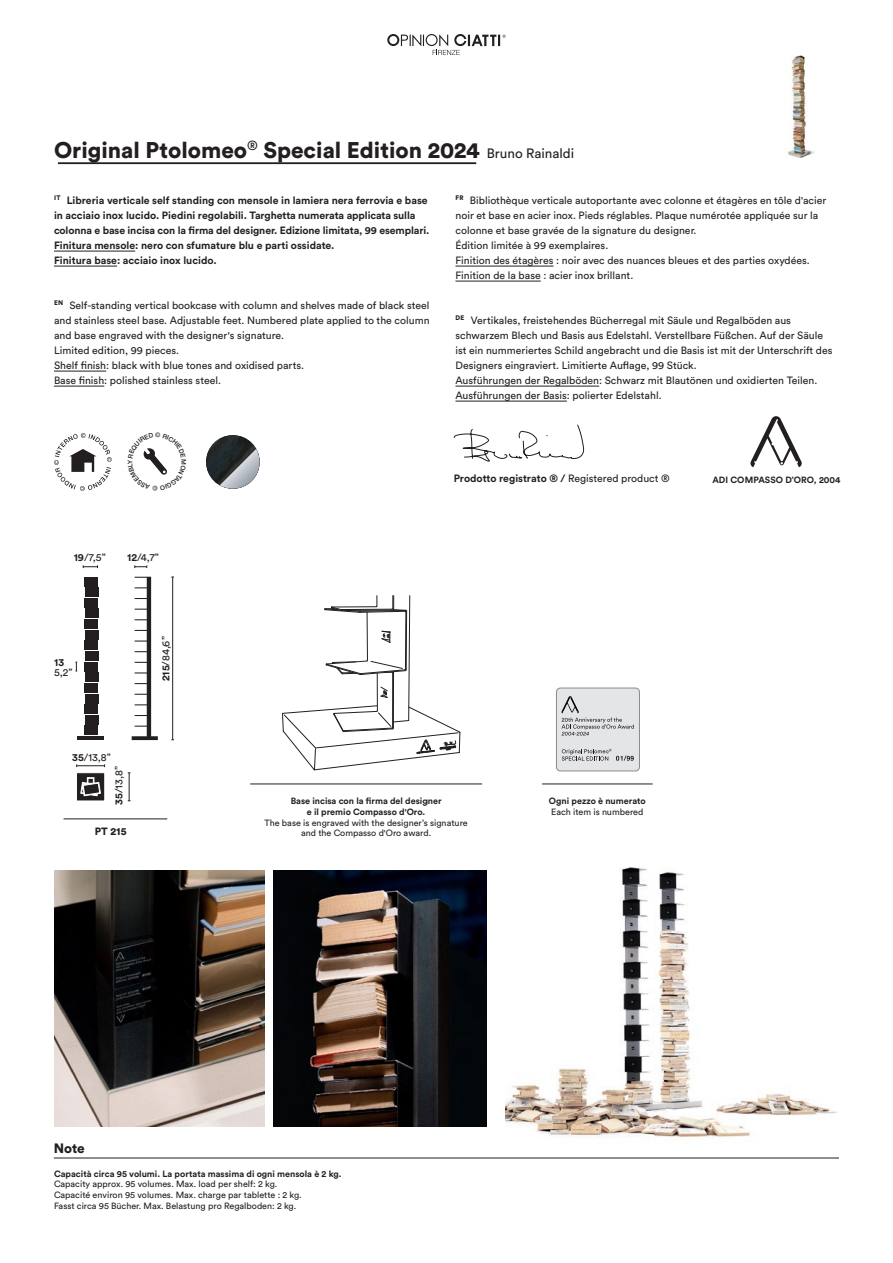
<style>
.page{position:relative;width:893px;height:1263px;background:#fff}
.page>*{position:absolute;margin:0;border:0;box-sizing:border-box;transform-origin:0 0}
.t1{font:900 22.5px "Circular Std";color:#231f20}
.t2{font:900 13.5px "Circular Std";color:#231f20}
.t3{font:10.5px/15px "Circular Std";color:#231f20}
.t4{font:700 10.5px/15px "Circular Std";color:#231f20}
.t5{font:900 10.5px "Circular Std";color:#231f20}
.t6{font:9px/10.8px "Circular Std";color:#231f20;text-align:center}
.t7{font:700 9px "Circular Std";color:#231f20}
.s1{font-weight:400;font-size:13.5px}
.s2{font-weight:700}
.s3{font-weight:400}
</style>
<div class="page">
<svg style="left:387px;top:34px;width:119px;height:21px"></svg>
<img style="left:505px;top:867px;width:331px;height:271px">
<svg style="left:750px;top:416px;width:52px;height:51px"></svg>
<svg style="left:453px;top:424px;width:131px;height:38px"></svg>
<svg style="left:54px;top:433px;width:58px;height:58px"></svg>
<hr style="left:54px;top:1157px;width:785px;height:1px;background:#231f20">
<hr style="left:250px;top:784px;width:232px;height:1px;background:#231f20">
<hr style="left:542px;top:784px;width:111px;height:1px;background:#231f20">
<svg style="left:282px;top:595px;width:178px;height:175px"></svg>
<svg style="left:556px;top:687px;width:84px;height:85px;background:#e2e3e4"></svg>
<div style="left:556px;top:688px;width:84px;height:83px;border:1px solid #95979a;border-radius:4px"></div>
<svg style="left:562px;top:749px;width:72px;height:12px"></svg>
<svg style="left:561px;top:696px;width:73px;height:39px;background:#d1d1d3"></svg>
<hr style="left:64px;top:819px;width:103px;height:1px;background:#231f20">
<svg style="left:132px;top:577px;width:26px;height:163px"></svg>
<hr style="left:78px;top:736px;width:26px;height:4px;background:#231f20">
<div style="left:84px;top:683px;width:13px;height:10px;background:#231f20"></div>
<div style="left:84px;top:619px;width:13px;height:10px;background:#231f20"></div>
<div style="left:85px;top:630px;width:13px;height:9px;background:#231f20"></div>
<div style="left:84px;top:640px;width:13px;height:10px;background:#231f20"></div>
<div style="left:85px;top:651px;width:13px;height:10px;background:#231f20"></div>
<div style="left:84px;top:577px;width:13px;height:9px;background:#231f20"></div>
<div style="left:85px;top:587px;width:13px;height:10px;background:#231f20"></div>
<div style="left:84px;top:598px;width:13px;height:10px;background:#231f20"></div>
<div style="left:85px;top:609px;width:13px;height:9px;background:#231f20"></div>
<div style="left:84px;top:662px;width:13px;height:9px;background:#231f20"></div>
<div style="left:85px;top:672px;width:13px;height:10px;background:#231f20"></div>
<div style="left:85px;top:694px;width:13px;height:9px;background:#231f20"></div>
<div style="left:84px;top:726px;width:13px;height:9px;background:#231f20"></div>
<div style="left:85px;top:715px;width:13px;height:9px;background:#231f20"></div>
<div style="left:84px;top:704px;width:13px;height:10px;background:#231f20"></div>
<hr style="left:172px;top:577px;width:1px;height:163px;background:#231f20">
<svg style="left:83px;top:565px;width:15px;height:3px"></svg>
<svg style="left:76px;top:764px;width:29px;height:37px"></svg>
<svg style="left:128px;top:772px;width:2px;height:29px"></svg>
<svg style="left:134px;top:565px;width:13px;height:3px"></svg>
<img style="left:206px;top:435px;width:54px;height:54px;border-radius:27px">
<img style="left:220px;top:449px;width:40px;height:40px">
<hr style="left:54px;top:251px;width:81px;height:1px;background:#231f20">
<hr style="left:54px;top:266px;width:63px;height:1px;background:#231f20">
<hr style="left:54px;top:371px;width:52px;height:1px;background:#231f20">
<hr style="left:54px;top:386px;width:50px;height:1px;background:#231f20">
<hr style="left:455px;top:266px;width:98px;height:1px;background:#231f20">
<hr style="left:455px;top:281px;width:86px;height:1px;background:#231f20">
<hr style="left:455px;top:386px;width:144px;height:1px;background:#231f20">
<hr style="left:455px;top:401px;width:112px;height:1px;background:#231f20">
<img style="left:788px;top:55px;width:27px;height:103px">
<hr style="left:58px;top:162px;width:418px;height:2px;background:#231f20">
<img style="left:54px;top:870px;width:211px;height:256px">
<img style="left:273px;top:870px;width:213px;height:256px">
<svg style="left:143px;top:448px;width:24px;height:27px"></svg>
<p class="t1" style="left:54px;top:135px;width:522px">Original Ptolomeo<sup>®</sup> Special Edition 2024 <span class="s1">Bruno Rainaldi</span></p>
<p class="t4" style="left:54px;top:193px;width:377px"><sup>IT</sup> Libreria verticale self standing con mensole in lamiera nera ferrovia e base in acciaio inox lucido. Piedini regolabili. Targhetta numerata applicata sulla colonna e base incisa con la firma del designer. Edizione limitata, 99 esemplari.</p>
<p class="t4" style="left:54px;top:238px;width:282px">Finitura mensole: nero con sfumature blu e parti ossidate.</p>
<p class="t4" style="left:54px;top:253px;width:164px">Finitura base: acciaio inox lucido.</p>
<p class="t3" style="left:54px;top:298px;width:377px;text-align:justify"><sup>EN</sup> Self-standing vertical bookcase with column and shelves made of black steel and stainless steel base. Adjustable feet. Numbered plate applied to the column and base engraved with the designer's signature.</p>
<p class="t3" style="left:54px;top:343px;width:127px">Limited edition, 99 pieces.</p>
<p class="t3" style="left:54px;top:358px;width:252px">Shelf finish: black with blue tones and oxidised parts.</p>
<p class="t3" style="left:54px;top:373px;width:169px">Base finish: polished stainless steel.</p>
<p class="t3" style="left:455px;top:193px;width:372px"><sup>FR</sup> Bibliothèque verticale autoportante avec colonne et étagères en tôle d'acier noir et base en acier inox. Pieds réglables. Plaque numérotée appliquée sur la colonne et base gravée de la signature du designer.</p>
<p class="t3" style="left:455px;top:238px;width:154px">Édition limitée à 99 exemplaires.</p>
<p class="t3" style="left:455px;top:253px;width:356px">Finition des étagères : noir avec des nuances bleues et des parties oxydées.</p>
<p class="t3" style="left:455px;top:268px;width:179px">Finition de la base : acier inox brillant.</p>
<p class="t3" style="left:455px;top:313px;width:379px"><sup>DE</sup> Vertikales, freistehendes Bücherregal mit Säule und Regalböden aus schwarzem Blech und Basis aus Edelstahl. Verstellbare Füßchen. Auf der Säule ist ein nummeriertes Schild angebracht und die Basis ist mit der Unterschrift des Designers eingraviert. Limitierte Auflage, 99 Stück.</p>
<p class="t3" style="left:455px;top:373px;width:363px">Ausführungen der Regalböden: Schwarz mit Blautönen und oxidierten Teilen.</p>
<p class="t3" style="left:455px;top:388px;width:208px">Ausführungen der Basis: polierter Edelstahl.</p>
<p class="t3" style="left:74px;top:549px;width:34px"><span class="s2">19</span>/7,5”</p>
<p class="t3" style="left:127px;top:549px;width:33px"><span class="s2">12</span>/4,7”</p>
<p class="t4" style="left:454px;top:471px;width:218px">Prodotto registrato ® / <span class="s3">Registered product ®</span></p>
<p class="t7" style="left:712px;top:474px;width:130px">ADI COMPASSO D’ORO, 2004</p>
<p class="t4" style="left:54px;top:654px;width:12px">13</p>
<p class="t3" style="left:54px;top:665px;width:20px">5,2”</p>
<p class="t3" style="left:72px;top:749px;width:40px"><span class="s2">35</span>/13,8”</p>
<p class="t3" style="left:158px;top:681px;width:46px;rotate:-90deg"><span class="s2">215</span>/84,6”</p>
<p class="t3" style="left:111px;top:805px;width:40px;rotate:-90deg"><span class="s2">35</span>/13,8”</p>
<p class="t5" style="left:95px;top:824px;width:33px">PT 215</p>
<p class="t7" style="left:291px;top:795px;width:152px">Base incisa con la firma del designer</p>
<p class="t7" style="left:307px;top:806px;width:120px">e il premio Compasso d'Oro.</p>
<p class="t6" style="left:264px;top:817px;width:205px">The base is engraved with the designer’s signature and the Compasso d'Oro award.</p>
<p class="t7" style="left:549px;top:795px;width:98px">Ogni pezzo è numerato</p>
<p class="t6" style="left:551px;top:806px;width:94px">Each item is numbered</p>
<p class="t2" style="left:54px;top:1139px;width:32px">Note</p>
<p class="t7" style="left:54px;top:1167px;width:289px">Capacità circa 95 volumi. La portata massima di ogni mensola è 2 kg.</p>
<p class="t6" style="left:54px;top:1179px;width:225px">Capacity approx. 95 volumes. Max. load per shelf: 2 kg.</p>
<p class="t6" style="left:54px;top:1189px;width:249px">Capacité environ 95 volumes. Max. charge par tablette : 2 kg.</p>
<p class="t6" style="left:54px;top:1200px;width:244px">Fasst circa 95 Bücher. Max. Belastung pro Regalboden: 2 kg.</p>
</div>
